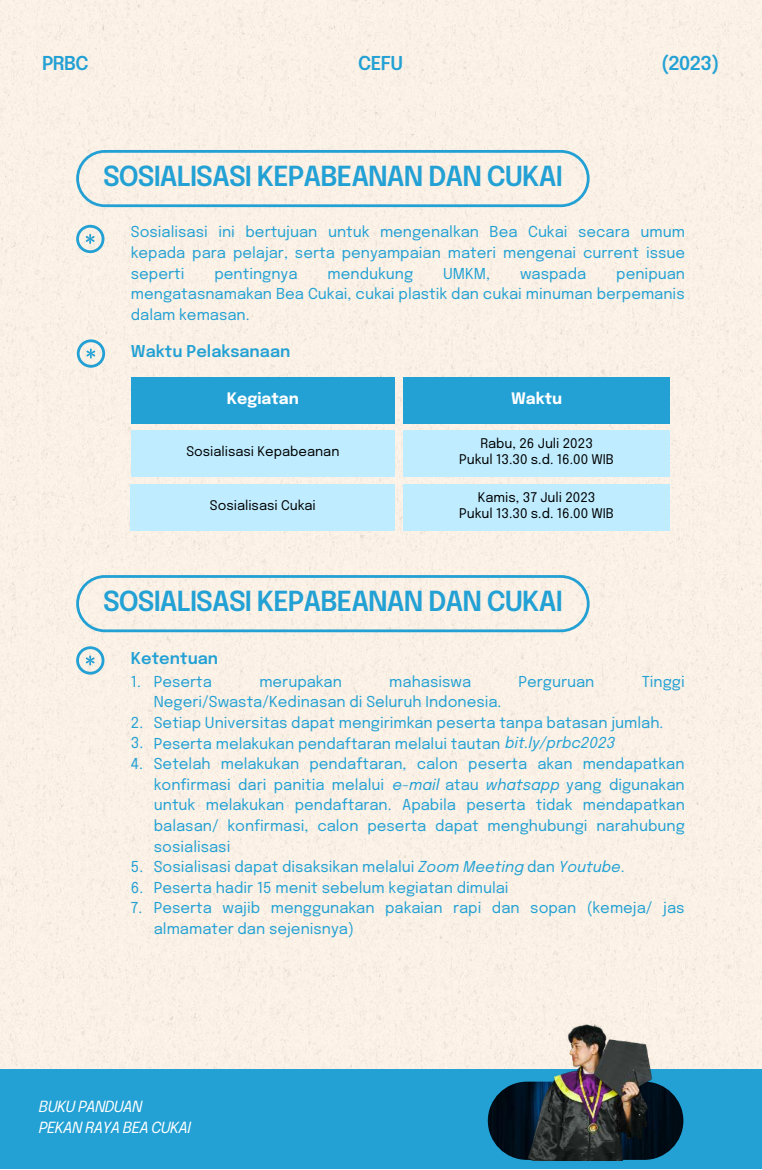
<style>
.page{position:relative;width:762px;height:1170px;background:#fff}
.page>*{position:absolute;margin:0;border:0;box-sizing:border-box;transform-origin:0 0}
.t1{font:600 27.5px "Epilogue";letter-spacing:-.035em;color:#23a1d4}
.t2{font:600 19px "Epilogue";letter-spacing:-.035em;color:#23a1d4}
.t3{font:600 16.25px "Epilogue";color:#23a1d4}
.t4{font:700 15.75px "Epilogue";color:#fff}
.t5{font:italic 15.25px/20.6px "Epilogue";letter-spacing:-.035em;color:#fff}
.t6{font:15px/20.6px "Epilogue";color:#23a1d4;text-align:justify}
.t7{font:italic 15px "Epilogue";color:#23a1d4}
.t8{font:13.25px/15.9px "Epilogue";color:#000;text-align:center}
.s1{font-style:italic}
.s2{font-style:normal}
</style>
<div class="page">
<div style="left:0;top:0;width:761px;height:1068px;background:#fbf1e6"></div>
<div style="left:0;top:1068px;width:761px;height:100px;background:#23a1d4"></div>
<svg style="left:76px;top:150px;width:513px;height:57px;background:#e4e8e3"></svg>
<svg style="left:76px;top:225px;width:28px;height:28px"></svg>
<svg style="left:77px;top:339px;width:28px;height:28px"></svg>
<div style="left:131px;top:430px;width:264px;height:46px;background:#bfedff"></div>
<div style="left:131px;top:377px;width:264px;height:46px;background:#23a1d4"></div>
<div style="left:403px;top:377px;width:266px;height:46px;background:#23a1d4"></div>
<div style="left:403px;top:430px;width:266px;height:46px;background:#bfedff"></div>
<div style="left:403px;top:484px;width:266px;height:46px;background:#bfedff"></div>
<div style="left:131px;top:484px;width:264px;height:46px;background:#bfedff"></div>
<svg style="left:76px;top:575px;width:513px;height:57px;background:#e4e8e3"></svg>
<svg style="left:76px;top:646px;width:28px;height:28px"></svg>
<img style="left:487px;top:1081px;width:196px;height:78px;border-radius:39px">
<img style="left:522px;top:1020px;width:134px;height:139px">
<p class="t2" style="left:42px;top:55px;width:48px">PRBC</p>
<p class="t2" style="left:661px;top:55px;width:60px">(2023)</p>
<p class="t2" style="left:358px;top:55px;width:46px">CEFU</p>
<h1 class="t1" style="left:103px;top:164px;width:461px">SOSIALISASI KEPABEANAN DAN CUKAI</h1>
<p class="t6" style="left:131px;top:223px;width:555px">Sosialisasi ini bertujuan untuk mengenalkan Bea Cukai secara umum kepada para pelajar, serta penyampaian materi mengenai current issue seperti</p>
<p class="t6" style="left:214px;top:264px;width:85px">pentingnya</p>
<p class="t6" style="left:327px;top:264px;width:87px">mendukung</p>
<p class="t6" style="left:443px;top:264px;width:48px">UMKM,</p>
<p class="t6" style="left:520px;top:264px;width:68px">waspada</p>
<p class="t6" style="left:131px;top:264px;width:555px;text-indent:485px">penipuan mengatasnamakan Bea Cukai, cukai plastik dan cukai minuman berpemanis dalam kemasan.</p>
<p class="t3" style="left:131px;top:344px;width:161px">Waktu Pelaksanaan</p>
<p class="t4" style="left:227px;top:392px;width:74px">Kegiatan</p>
<p class="t8" style="left:186px;top:444px;width:154px">Sosialisasi Kepabeanan</p>
<p class="t4" style="left:511px;top:392px;width:53px">Waktu</p>
<p class="t8" style="left:459px;top:436px;width:156px">Rabu, 26 Juli 2023<br>Pukul 13.30 s.d. 16.00 WIB</p>
<p class="t8" style="left:459px;top:490px;width:156px">Kamis, 37 Juli 2023<br>Pukul 13.30 s.d. 16.00 WIB</p>
<p class="t8" style="left:210px;top:498px;width:107px">Sosialisasi Cukai</p>
<h1 class="t1" style="left:103px;top:588px;width:461px">SOSIALISASI KEPABEANAN DAN CUKAI</h1>
<p class="t3" style="left:131px;top:651px;width:89px">Ketentuan</p>
<p class="t6" style="left:131px;top:672px;width:12px">1.</p>
<p class="t6" style="left:131px;top:713px;width:14px">2.<br>3.<br>4.</p>
<p class="t6" style="left:154px;top:672px;width:60px">Peserta</p>
<p class="t6" style="left:259px;top:672px;width:84px">merupakan</p>
<p class="t6" style="left:389px;top:672px;width:83px">mahasiswa</p>
<p class="t6" style="left:518px;top:672px;width:77px">Perguruan</p>
<p class="t6" style="left:641px;top:672px;width:45px">Tinggi</p>
<p class="t6" style="left:154px;top:692px;width:532px;text-align:left">Negeri/Swasta/Kedinasan di Seluruh Indonesia.<br>Setiap Universitas dapat mengirimkan peserta tanpa batasan jumlah.<br>Peserta melakukan pendaftaran melalui tautan <span class="s1">bit.ly/prbc2023<br></span>Setelah melakukan pendaftaran, calon peserta akan mendapatkan konfirmasi dari panitia melalui</p>
<p class="t6" style="left:154px;top:775px;width:532px;text-align:left;text-indent:332px"><span class="s1">whatsapp</span> yang digunakan untuk melakukan pendaftaran. Apabila peserta tidak mendapatkan balasan/ konfirmasi, calon peserta dapat menghubungi narahubung sosialisasi<br>Sosialisasi dapat disaksikan melalui <span class="s1">Zoom Meeting</span> dan <span class="s1">Youtube</span>.<br>Peserta hadir 15 menit sebelum kegiatan dimulai<br>Peserta wajib menggunakan pakaian rapi dan sopan (kemeja/ jas almamater dan sejenisnya)</p>
<p class="t7" style="left:392px;top:777px;width:88px">e-mail <span class="s2">atau</span></p>
<p class="t6" style="left:131px;top:857px;width:14px">5.<br>6.<br>7.</p>
<p class="t5" style="left:39px;top:1097px;width:153px">BUKU PANDUAN<br>PEKAN RAYA BEA CUKAI</p>
</div>
